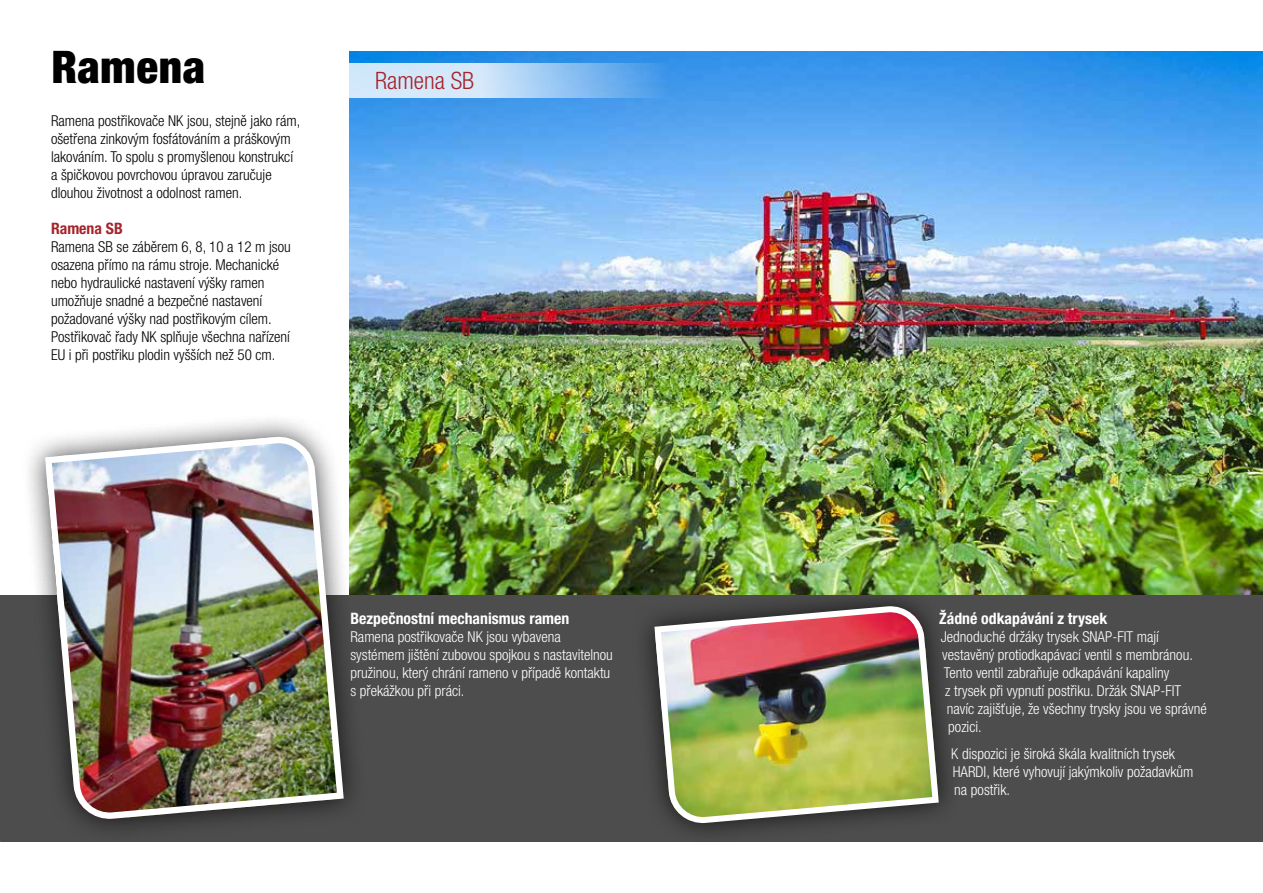
<style>
.page{position:relative;width:1263px;height:893px;background:#fff}
.page>*{position:absolute;margin:0;border:0;box-sizing:border-box;transform-origin:0 0}
.t1{font:900 condensed 45px "Helvetica Neue LT Pro";letter-spacing:.015em;color:#000}
.t2{font:300 condensed 24px "Helvetica Neue LT Pro";color:#a5242c}
.t3{font:700 condensed 15.75px "Helvetica Neue LT Pro";color:#fff}
.t4{font:700 condensed 15.75px "Helvetica Neue LT Pro";color:#a5242c}
.t5{font:300 condensed 15px/18px "Helvetica Neue LT Pro";color:#fff}
.t6{font:300 condensed 15px/18px "Helvetica Neue LT Pro";color:#000}
</style>
<div class="page">
<img style="left:350px;top:51px;width:913px;height:543px">
<div style="left:0;top:595px;width:1263px;height:247px;background:#4d4d4d"></div>
<div style="left:20px;top:412px;width:348px;height:432px;background:#000;opacity:.75"></div>
<img style="left:41px;top:439px;width:306px;height:378px">
<div style="left:631px;top:583px;width:330px;height:263px;background:#000;opacity:.75"></div>
<img style="left:651px;top:608px;width:291px;height:213px">
<svg style="left:350px;top:64px;width:358px;height:34px;background:#9cc9f3"></svg>
<h1 class="t1" style="left:52px;top:40px;width:155px">Ramena</h1>
<p class="t6" style="left:51px;top:111px;width:251px">Ramena postřikovače NK jsou, stejně jako rám, ošetřena zinkovým fosfátováním a práškovým lakováním. To spolu s promyšlenou konstrukcí a špičkovou povrchovou úpravou zaručuje dlouhou životnost a odolnost ramen.</p>
<p class="t4" style="left:51px;top:218px;width:73px">Ramena SB</p>
<p class="t6" style="left:51px;top:237px;width:241px">Ramena SB se záběrem 6, 8, 10 a 12 m jsou osazena přímo na rámu stroje. Mechanické nebo hydraulické nastavení výšky ramen umožňuje snadné a bezpečné nastavení požadované výšky nad postřikovým cílem.<br>Postřikovač řady NK splňuje všechna nařízení EU i při postřiku plodin vyšších než 50 cm.</p>
<h2 class="t2" style="left:375px;top:67px;width:101px">Ramena SB</h2>
<p class="t3" style="left:350px;top:609px;width:220px">Bezpečnostní mechanismus ramen</p>
<p class="t5" style="left:350px;top:628px;width:264px">Ramena postřikovače NK jsou vybavena systémem jištění zubovou spojkou s nastavitelnou pružinou, který chrání rameno v případě kontaktu s překážkou při práci.</p>
<p class="t3" style="left:939px;top:609px;width:169px">Žádné odkapávání z trysek</p>
<p class="t5" style="left:941px;top:627px;width:220px">Jednoduché držáky trysek SNAP-FIT mají</p>
<p class="t5" style="left:942px;top:645px;width:252px">vestavěný protiodkapávací ventil s membránou.</p>
<p class="t5" style="left:944px;top:663px;width:227px">Tento ventil zabraňuje odkapávání kapaliny</p>
<p class="t5" style="left:945px;top:681px;width:237px">z trysek při vypnutí postřiku. Držák SNAP-FIT</p>
<p class="t5" style="left:947px;top:699px;width:262px">navíc zajišťuje, že všechny trysky jsou ve správné</p>
<p class="t5" style="left:948px;top:717px;width:35px">pozici.</p>
<p class="t5" style="left:951px;top:744px;width:244px">K dispozici je široká škála kvalitních trysek<br>HARDI, které vyhovují jakýmkoliv požadavkům na postřik.</p>
</div>
